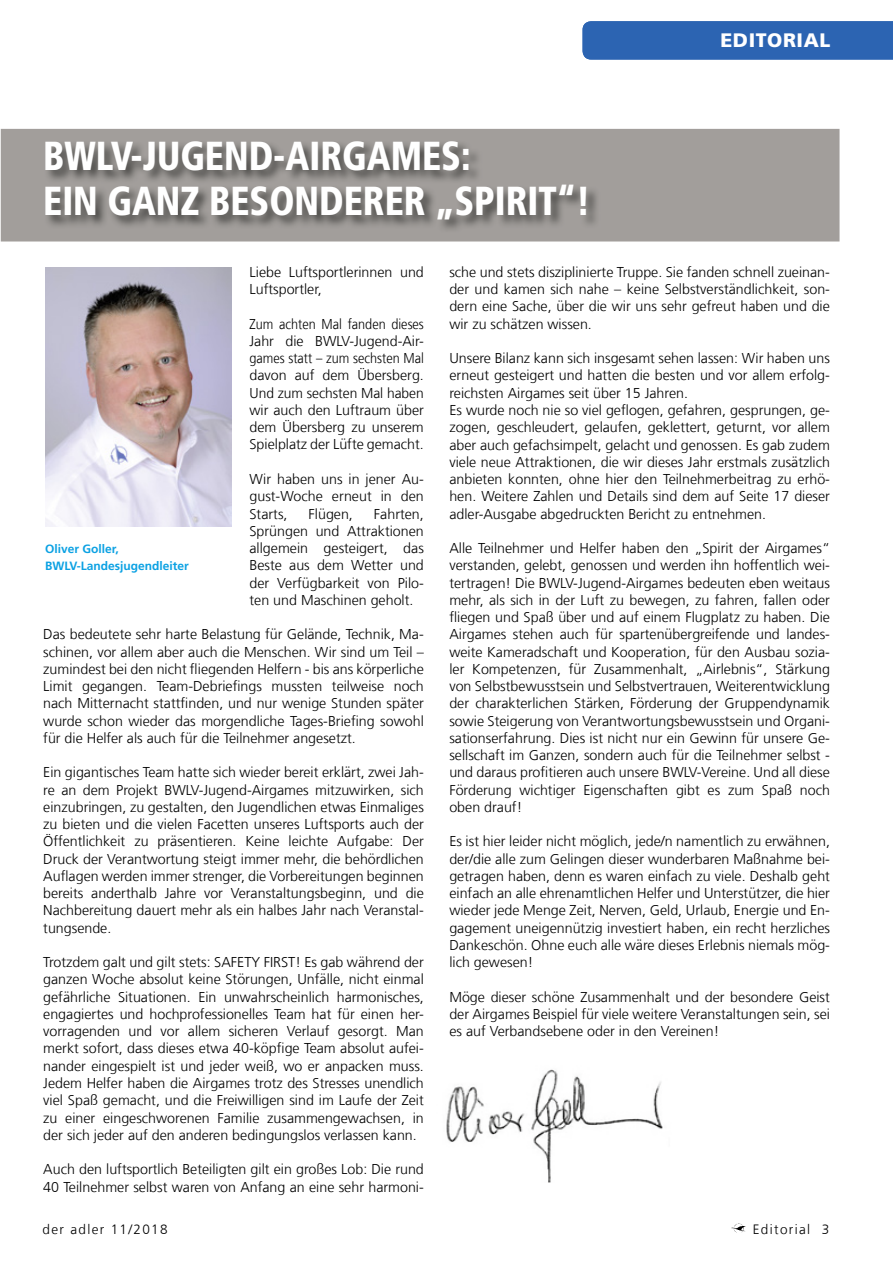
<style>
.page{position:relative;width:893px;height:1263px;background:#fff}
.page>*{position:absolute;margin:0;border:0;box-sizing:border-box;transform-origin:0 0}
.t1{font:900 condensed 40.5px/45px "Frutiger LT Com";color:#fff;scale:.91 1}
.t2{font:900 19.5px "Frutiger LT Com";letter-spacing:.03em;color:#fff}
.t3{font:300 14.25px/17.2px "Frutiger LT Com";color:#000;text-align:justify}
.t4{font:300 14.25px/17.2px "Frutiger LT Com";color:#000;text-align:justify;scale:.89 1}
.t5{font:300 13.5px "Frutiger LT Com";letter-spacing:.1em;color:#000}
.t6{font:700 12px/17.2px "Frutiger LT Com";color:#0ba1e3}
</style>
<div class="page">
<img style="left:731px;top:1223px;width:15px;height:10px">
<div style="left:583px;top:21px;width:310px;height:39px;background:#2c64b2"></div>
<div style="left:1px;top:129px;width:838px;height:112px;background:#a29e9b"></div>
<img style="left:44px;top:139px;width:556px;height:94px">
<img style="left:446px;top:1069px;width:217px;height:114px">
<img style="left:45px;top:267px;width:187px;height:259px">
<h1 class="t1" style="left:43px;top:133px;width:603px">BWLV-JUGEND-AIRGAMES:<br>EIN GANZ BESONDERER „SPIRIT“!</h1>
<h2 class="t2" style="left:720px;top:29px;width:111px">EDITORIAL</h2>
<h2 class="t2" style="left:746px;top:29px;width:86px">MUSTER</h2>
<p class="t3" style="left:250px;top:264px;width:176px">Liebe Luftsportlerinnen und<br>Luftsportler,</p>
<p class="t4" style="left:250px;top:316px;width:197px">Zum achten Mal fanden dieses Jahr die BWLV-Jugend-Air&shy;games statt – zum sechsten Mal davon auf dem Übersberg.<br>Und zum sechsten Mal haben wir auch den Luftraum über dem Übersberg zu unserem Spielplatz der Lüfte gemacht.</p>
<p class="t3" style="left:250px;top:471px;width:176px">Wir haben uns in jener Au&shy;gust-Woche erneut in den Starts,</p>
<p class="t3" style="left:250px;top:505px;width:176px;text-indent:124px">Fahrten, Sprüngen und Attraktionen allgemein gesteigert, das Beste aus dem Wetter und der Verfügbarkeit von Pilo&shy;ten und Maschinen geholt.</p>
<p class="t3" style="left:43px;top:626px;width:382px">Das bedeutete sehr harte Belastung für Gelände, Technik, Ma&shy;schinen, vor allem aber auch die Menschen. Wir sind um Teil – zumindest bei den nicht fliegenden Helfern - bis ans körperliche Limit gegangen. Team-Debriefings mussten teilweise noch nach Mitternacht stattfinden, und nur wenige Stunden später wurde schon wieder das morgendliche Tages-Briefing sowohl für die Helfer als auch für die Teilnehmer angesetzt.</p>
<p class="t3" style="left:43px;top:764px;width:382px">Ein gigantisches Team hatte sich wieder bereit erklärt, zwei Jah&shy;re an dem Projekt BWLV-Jugend-Airgames mitzuwirken, sich einzubringen, zu gestalten, den Jugendlichen etwas Einmaliges zu bieten und die vielen Facetten unseres Luftsports auch der Öffentlichkeit zu präsentieren. Keine leichte Aufgabe: Der Druck der Verantwortung steigt immer mehr, die behördlichen Auflagen werden immer strenger, die Vorbereitungen beginnen bereits anderthalb Jahre vor Veranstaltungsbeginn, und die Nachbereitung dauert mehr als ein halbes Jahr nach Veranstal&shy;tungsende.</p>
<p class="t3" style="left:43px;top:954px;width:382px">Trotzdem galt und gilt stets: SAFETY FIRST! Es gab während der ganzen Woche absolut keine Störungen, Unfälle, nicht einmal gefährliche Situationen. Ein unwahrscheinlich harmonisches, engagiertes und hochprofessionelles Team hat für einen her&shy;vorragenden und vor allem sicheren Verlauf gesorgt. Man merkt sofort, dass dieses etwa 40-köpfige Team absolut aufei&shy;nander eingespielt ist und jeder weiß, wo er anpacken muss.<br>Jedem Helfer haben die Airgames trotz des Stresses unendlich viel Spaß gemacht, und die Freiwilligen sind im Laufe der Zeit zu einer eingeschworenen Familie zusammengewachsen, in der sich jeder auf den anderen bedingungslos verlassen kann.</p>
<p class="t3" style="left:43px;top:1161px;width:382px">Auch den luftsportlich Beteiligten gilt ein großes Lob: Die rund<br>40 Teilnehmer selbst waren von Anfang an eine sehr harmoni-</p>
<p class="t3" style="left:309px;top:505px;width:46px">Flügen,</p>
<p class="t6" style="left:45px;top:541px;width:145px">Oliver Goller,<br>BWLV-Landesjugendleiter</p>
<p class="t5" style="left:43px;top:1222px;width:127px">der adler 11/2018</p>
<p class="t3" style="left:449px;top:264px;width:382px">sche und stets disziplinierte Truppe. Sie fanden schnell zueinan&shy;der und kamen sich nahe – keine Selbstverständlichkeit, son&shy;dern eine Sache, über die wir uns sehr gefreut haben und die wir zu schätzen wissen.</p>
<p class="t3" style="left:449px;top:350px;width:382px;text-align:left">Unsere Bilanz kann sich insgesamt sehen lassen: Wir haben uns erneut gesteigert und hatten die besten und vor allem erfolg&shy;reichsten Airgames seit über 15 Jahren.<br>Es wurde noch nie so viel geflogen, gefahren, gesprungen, ge&shy;zogen, geschleudert, gelaufen, geklettert, geturnt, vor allem aber auch gefachsimpelt, gelacht und genossen. Es gab zudem viele neue Attraktionen, die wir dieses Jahr erstmals zusätzlich anbieten konnten, ohne hier den Teilnehmerbeitrag zu erhö&shy;hen. Weitere Zahlen und Details sind dem auf Seite 17 dieser adler-Ausgabe abgedruckten Bericht zu entnehmen.</p>
<p class="t3" style="left:449px;top:540px;width:382px">Alle Teilnehmer und Helfer haben den „Spirit der Airgames“ verstanden, gelebt, genossen und werden ihn hoffentlich wei&shy;tertragen! Die BWLV-Jugend-Airgames bedeuten eben weitaus mehr, als sich in der Luft zu bewegen, zu fahren, fallen oder fliegen und Spaß über und auf einem Flugplatz zu haben. Die Airgames stehen auch für spartenübergreifende und landes&shy;weite Kameradschaft und Kooperation, für den Ausbau sozia&shy;ler Kompetenzen, für Zusammenhalt, „Airlebnis“, Stärkung von Selbstbewusstsein und Selbstvertrauen, Weiterentwicklung der charakterlichen Stärken, Förderung der Gruppendynamik sowie Steigerung von Verantwortungsbewusstsein und Organi&shy;sationserfahrung. Dies ist nicht nur ein Gewinn für unsere Ge&shy;sellschaft im Ganzen, sondern auch für die Teilnehmer selbst - und daraus profitieren auch unsere BWLV-Vereine. Und all diese Förderung wichtiger Eigenschaften gibt es zum Spaß noch oben drauf!</p>
<p class="t3" style="left:449px;top:833px;width:382px">Es ist hier leider nicht möglich, jede/n namentlich zu erwähnen, der/die alle zum Gelingen dieser wunderbaren Maßnahme bei&shy;getragen haben, denn es waren einfach zu viele. Deshalb geht einfach an alle ehrenamtlichen Helfer und Unterstützer, die hier wieder jede Menge Zeit, Nerven, Geld, Urlaub, Energie und En&shy;gagement uneigennützig investiert haben, ein recht herzliches Dankeschön. Ohne euch alle wäre dieses Erlebnis niemals mög&shy;lich gewesen!</p>
<p class="t3" style="left:449px;top:989px;width:382px">Möge dieser schöne Zusammenhalt und der besondere Geist der Airgames Beispiel für viele weitere Veranstaltungen sein, sei es auf Verbandsebene oder in den Vereinen!</p>
<p class="t5" style="left:753px;top:1222px;width:78px">Editorial 3</p>
</div>
